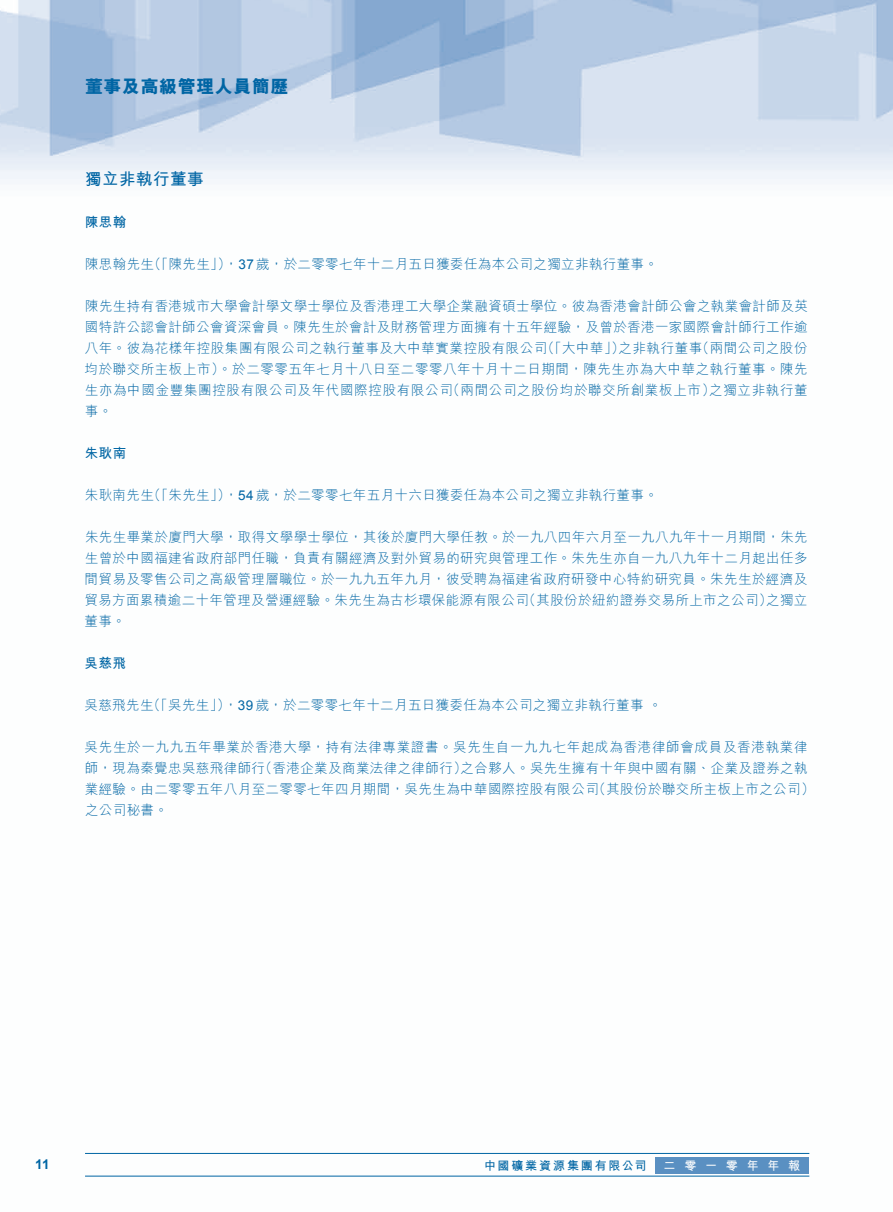
<style>
.page{position:relative;width:893px;height:1212px;background:#fff}
.page>*{position:absolute;margin:0;border:0;box-sizing:border-box;transform-origin:0 0}
.t1{font:800 18px "M Hei HK";letter-spacing:.03em;color:#0065a4}
.t2{font:700 16.5px "M Hei HK";letter-spacing:.035em;color:#0065a4}
.t3{font:300 13.5px/21px "M Hei HK";letter-spacing:.03em;color:#0065a4;text-align:right}
.t4{font:300 13.5px/21px "M Hei HK";letter-spacing:.05em;color:#0065a4}
.t5{font:700 13.5px "M Hei HK";letter-spacing:.035em;color:#0065a4}
.t6{font:700 13.5px "Arial";color:#0065a4}
.t7{font:700 12px "M Hei HK";letter-spacing:.145em;color:#0065a4}
.t8{font:700 12px "M Hei HK";color:#fff}
.s1{font-family:"Arial";font-weight:400}
</style>
<div class="page">
<img style="left:0;top:0;width:893px;height:1177px">
<hr style="left:85px;top:1153px;width:724px;height:1px;background:#0065a4">
<hr style="left:85px;top:1176px;width:724px;height:1px;background:#0065a4">
<div style="left:656px;top:1157px;width:153px;height:16px;background:#5a90c2"></div>
<h1 class="t1" style="left:85px;top:74px;width:205px">董事及高級管理人員簡歷</h1>
<p class="t2" style="left:85px;top:167px;width:120px">獨立非執行董事</p>
<p class="t5" style="left:85px;top:212px;width:43px">陳思翰</p>
<p class="t3" style="left:148px;top:253px;width:85px">（「陳先生」）</p>
<p class="t3" style="left:225px;top:253px;width:435px">，<span class="s1">37</span>歲，於二零零七年十二月五日獲委任為本公司之獨立非執行董事。</p>
<p class="t3" style="left:85px;top:253px;width:71px">陳思翰先生</p>
<p class="t3" style="left:85px;top:295px;width:724px">陳先生持有香港城市大學會計學文學士學位及香港理工大學企業融資碩士學位。彼為香港會計師公會之執業會計師及英國特許公認會計師公會資深會員。陳先生於會計及財務管理方面擁有十五年經驗，及曾於香港一家國際會計師行工作逾（兩間公司之股份</p>
<p class="t3" style="left:541px;top:337px;width:85px">（「大中華」）</p>
<p class="t3" style="left:85px;top:337px;width:464px">八年。彼為花樣年控股集團有限公司之執行董事及大中華實業控股有限公司</p>
<p class="t3" style="left:85px;top:358px;width:724px">均於聯交所主板上市）。於二零零五年七月十八日至二零零八年十月十二日期間，陳先生亦為大中華之執行董事。陳先</p>
<p class="t4" style="left:709px;top:379px;width:100px">之獨立非執行董</p>
<p class="t3" style="left:619px;top:337px;width:85px">之非執行董事</p>
<p class="t4" style="left:447px;top:379px;width:270px">（兩間公司之股份均於聯交所創業板上市）</p>
<p class="t4" style="left:85px;top:379px;width:370px">生亦為中國金豐集團控股有限公司及年代國際控股有限公司事。</p>
<p class="t5" style="left:85px;top:443px;width:43px">朱耿南</p>
<p class="t3" style="left:224px;top:484px;width:435px">，<span class="s1">54</span>歲，於二零零七年五月十六日獲委任為本公司之獨立非執行董事。</p>
<p class="t3" style="left:148px;top:484px;width:85px">（「朱先生」）</p>
<p class="t3" style="left:85px;top:484px;width:71px">朱耿南先生</p>
<p class="t3" style="left:85px;top:526px;width:725px">朱先生畢業於廈門大學，取得文學學士學位，其後於廈門大學任教。於一九八四年六月至一九八九年十一月期間，朱先生曾於中國福建省政府部門任職，負責有關經濟及對外貿易的研究與管理工作。朱先生亦自一九八九年十二月起出任多間貿易及零售公司之高級管理層職位。於一九九五年九月，彼受聘為福建省政府研發中心特約研究員。朱先生於經濟及之獨立</p>
<p class="t3" style="left:523px;top:589px;width:251px">（其股份於紐約證券交易所上市之公司）</p>
<p class="t3" style="left:84px;top:589px;width:446px;text-align:left">貿易方面累積逾二十年管理及營運經驗。朱先生為古杉環保能源有限公司董事。</p>
<p class="t5" style="left:85px;top:653px;width:43px">吳慈飛</p>
<p class="t3" style="left:224px;top:694px;width:439px">，<span class="s1">39</span>歲，於二零零七年十二月五日獲委任為本公司之獨立非執行董事。</p>
<p class="t3" style="left:147px;top:694px;width:85px">（「吳先生」）</p>
<p class="t3" style="left:84px;top:694px;width:71px">吳慈飛先生</p>
<p class="t4" style="left:85px;top:736px;width:725px;text-align:right">吳先生於一九九五年畢業於香港大學，持有法律專業證書。吳先生自一九九七年起成為香港律師會成員及香港執業律之合夥人。吳先生擁有十年與中國有關、企業及證券之執</p>
<p class="t3" style="left:85px;top:757px;width:182px">師，現為秦覺忠吳慈飛律師行</p>
<p class="t3" style="left:259px;top:757px;width:210px">（香港企業及商業法律之律師行）</p>
<p class="t3" style="left:592px;top:778px;width:224px">（其股份於聯交所主板上市之公司(</p>
<p class="t3" style="left:85px;top:778px;width:516px;text-align:left">業經驗。由二零零五年八月至二零零七年四月期間，吳先生為中華國際控股有限公司之公司秘書。</p>
<p class="t6" style="left:35px;top:1155px;width:16px">11</p>
<p class="t7" style="left:484px;top:1156px;width:164px">中國礦業資源集團有限公司</p>
<p class="t8" style="left:664px;top:1156px;width:13px">二</p>
<p class="t8" style="left:684px;top:1156px;width:13px">零</p>
<p class="t8" style="left:705px;top:1156px;width:13px">一</p>
<p class="t8" style="left:726px;top:1156px;width:13px">零</p>
<p class="t8" style="left:747px;top:1156px;width:13px">年</p>
<p class="t8" style="left:767px;top:1156px;width:13px">年</p>
<p class="t8" style="left:788px;top:1156px;width:13px">報</p>
</div>
